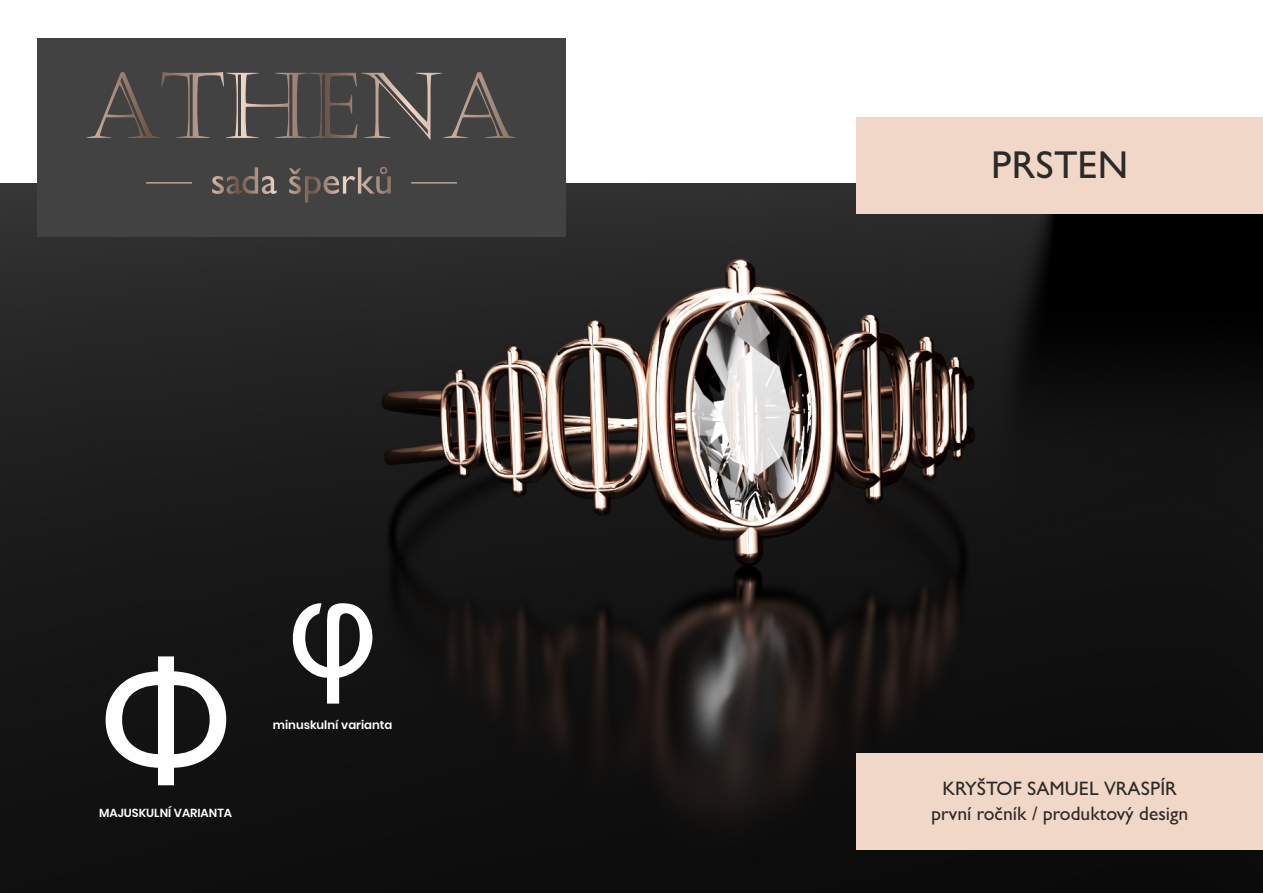
<style>
.page{position:relative;width:1263px;height:893px;background:#fff}
.page>*{position:absolute;margin:0;border:0;box-sizing:border-box;transform-origin:0 0}
.t1{font:168.9px "Arial";color:#fefefe}
.t2{font:137.7px "Arial";color:#fefefe}
.t3{font:39px "Gill Sans Nova";color:#2b2a29}
.t4{font:19.5px/25.3px "Gill Sans Nova";color:#2b2a29;text-align:center}
.t5{font:600 11.7px "Poppins";color:#fefefe}
</style>
<div class="page">
<img style="left:0;top:183px;width:1263px;height:710px">
<div style="left:38px;top:38px;width:527px;height:199px;background:#434242"></div>
<svg style="left:86px;top:72px;width:431px;height:68px"></svg>
<svg style="left:212px;top:166px;width:179px;height:37px"></svg>
<hr style="left:146px;top:182px;width:46px;height:1px;background:#f1d7c7">
<hr style="left:411px;top:182px;width:46px;height:1px;background:#f1d7c7">
<div style="left:857px;top:753px;width:406px;height:96px;background:#f1d7c7"></div>
<div style="left:857px;top:117px;width:406px;height:96px;background:#f1d7c7"></div>
<h1 class="t1" style="left:99px;top:658px;width:136px">Φ</h1>
<p class="t5" style="left:99px;top:804px;width:134px">MAJUSKULNÍ VARIANTA</p>
<h2 class="t2" style="left:288px;top:576px;width:91px">φ</h2>
<p class="t5" style="left:273px;top:716px;width:121px">minuskulní varianta</p>
<h3 class="t3" style="left:991px;top:152px;width:139px">PRSTEN</h3>
<p class="t4" style="left:931px;top:778px;width:259px">KRYŠTOF SAMUEL VRASPÍR první ročník / produktový design</p>
</div>
